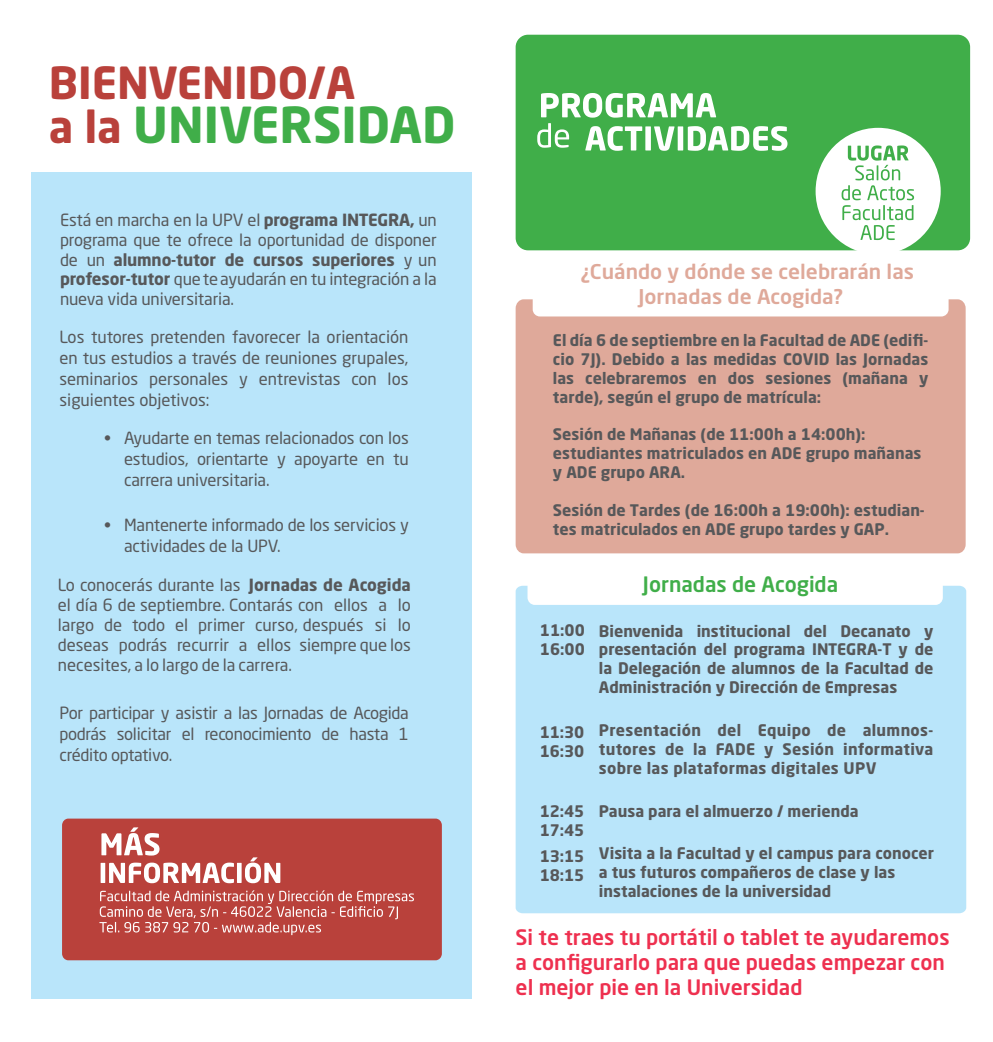
<style>
.page{position:relative;width:993px;height:1042px;background:#fff}
.page>*{position:absolute;margin:0;border:0;box-sizing:border-box;transform-origin:0 0}
.t1{font:700 49px "Neo Sans Pro";color:#40ae49}
.t2{font:700 43.75px "Neo Sans Pro";color:#b9413b}
.t3{font:500 21px/25.2px "Neo Sans Pro";color:#ee304f}
.t4{font:500 21px "Neo Sans Pro";color:#40ae49}
.t5{font:500 20.12px/24.2px "Neo Sans Pro";color:#dfa99a;scale:1.04 1}
.t6{font:16.62px/21px "Neo Sans Pro";letter-spacing:-.01em;color:#57585a;text-align:justify}
.t7{font:700 15.75px/18.9px "Neo Sans Pro";color:#57585a}
.s1{font-size:43.75px;color:#b9413b}
.s2{font-weight:700}
</style>
<div class="page">
<div style="left:31px;top:173px;width:440px;height:825px;background:#b9e5fa"></div>
<div style="left:62px;top:818px;width:379px;height:142px;background:#b9413b;border-radius:7px"></div>
<svg style="left:101px;top:827px;width:179px;height:56px"></svg>
<svg style="left:99px;top:890px;width:315px;height:45px"></svg>
<div style="left:515px;top:35px;width:454px;height:215px;background:#40ae49;border-radius:12px"></div>
<div style="left:815px;top:128px;width:125px;height:126px;background:#fff;border-radius:50%"></div>
<svg style="left:841px;top:145px;width:72px;height:95px"></svg>
<svg style="left:537px;top:93px;width:250px;height:58px"></svg>
<div style="left:515px;top:586px;width:450px;height:327px;background:#b9e5fa"></div>
<div style="left:527px;top:569px;width:415px;height:36px;background:#fff;border-radius:7px"></div>
<div style="left:515px;top:299px;width:450px;height:254px;background:#dfa99a;border-radius:9px"></div>
<div style="left:532px;top:282px;width:416px;height:34px;background:#fff;border-radius:7px"></div>
<h2 class="t2" style="left:49px;top:55px;width:308px">BIENVENIDO/A</h2>
<h1 class="t1" style="left:49px;top:94px;width:408px"><span class="s1">a la</span> UNIVERSIDAD</h1>
<p class="t6" style="left:60px;top:209px;width:378px;line-height:19.9px">Está en marcha en la UPV el <span class="s2">programa INTEGRA,</span> un programa que te ofrece la oportunidad de disponer de un <span class="s2">alumno-tutor de cursos superiores</span> y un <span class="s2">profesor-tutor</span> queteayudarán en tu integración a la nueva vida universitaria.</p>
<p class="t6" style="left:59px;top:326px;width:350px">Los tutores pretenden favorecer la orientación en tus estudios a través de reuniones grupales, seminarios personales y entrevistas con los siguientes objetivos:</p>
<p class="t6" style="left:124px;top:427px;width:286px;text-indent:-20px">• Ayudarte en temas relacionados con los estudios, orientarte y apoyarte en tu carrera universitaria.</p>
<p class="t6" style="left:124px;top:514px;width:286px;text-indent:-20px">• Mantenerte informado de los servicios y actividades de la UPV.</p>
<p class="t6" style="left:58px;top:575px;width:355px;line-height:19.9px">Lo conocerás durante las <span class="s2">Jornadas de Acogida </span>el día 6 de septiembre. Contarás con ellos a lo largo de todo el primer curso, después si lo deseas podrás recurrir a ellos siempre que los necesites, a lo largo de la carrera.</p>
<p class="t6" style="left:59px;top:702px;width:351px">Por participar y asistir a las Jornadas de Acogida podrás solicitar el reconocimiento de hasta 1 crédito optativo.</p>
<p class="t5" style="left:638px;top:259px;width:266px;text-indent:-58px">¿Cuándo y dónde se celebrarán las<br>Jornadas de Acogida?</p>
<p class="t7" style="left:552px;top:330px;width:377px;text-align:justify">El día 6 de septiembre en la Facultad de ADE (edifi&shy;cio 7J). Debido a las medidas COVID las Jornadas las celebraremos en dos sesiones (mañana y tarde), según el grupo de matrícula:</p>
<p class="t7" style="left:552px;top:425px;width:370px">Sesión de Mañanas (de 11:00h a 14:00h): estudiantes matriculados en ADE grupo mañanas y ADE grupo ARA.</p>
<p class="t7" style="left:552px;top:500px;width:373px">Sesión de Tardes (de 16:00h a 19:00h): estudian&shy;tes matriculados en ADE grupo tardes y GAP.</p>
<p class="t7" style="left:539px;top:621px;width:46px">11:00<br>16:00</p>
<p class="t7" style="left:539px;top:722px;width:46px">11:30<br>16:30</p>
<p class="t7" style="left:539px;top:801px;width:46px">12:45<br>17:45</p>
<p class="t7" style="left:539px;top:846px;width:46px">13:15<br>18:15</p>
<p class="t4" style="left:642px;top:571px;width:197px">Jornadas de Acogida</p>
<p class="t7" style="left:598px;top:621px;width:336px;text-align:justify">Bienvenida institucional del Decanato y presentación del programa INTEGRA-T y de la Delegación de alumnos de la Facultad de Administración y Dirección de Empresas</p>
<p class="t7" style="left:598px;top:720px;width:336px;text-align:justify">Presentación del Equipo de alumnos&shy;tutores de la FADE y Sesión informativa sobre las plataformas digitales UPV</p>
<p class="t7" style="left:598px;top:801px;width:261px">Pausa para el almuerzo / merienda</p>
<p class="t7" style="left:598px;top:843px;width:336px">Visita a la Facultad y el campus para conocer a tus futuros compañeros de clase y las instalaciones de la universidad</p>
<p class="t3" style="left:515px;top:924px;width:435px">Si te traes tu portátil o tablet te ayudaremos a configurarlo para que puedas empezar con el mejor pie en la Universidad</p>
</div>
